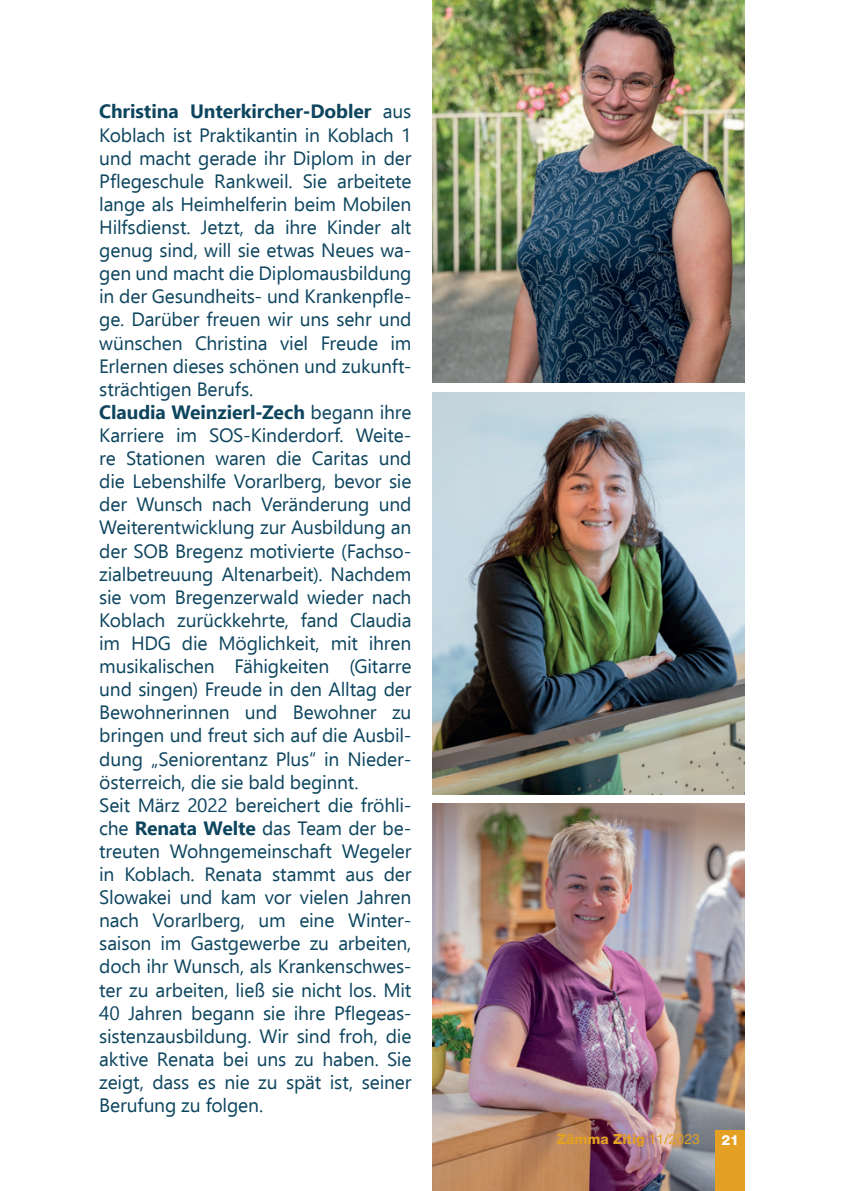
<style>
.page{position:relative;width:844px;height:1191px;background:#fff}
.page>*{position:absolute;margin:0;border:0;box-sizing:border-box;transform-origin:0 0}
.t1{font:19.25px/23.1px "Ebrima";letter-spacing:-.01em;color:#0d455f}
.t2{font:800 14px "Helvetica Neue LT Pro";color:#e3a023}
.t3{font:800 14px "Helvetica Neue LT Pro";color:#fff}
.s1{font-weight:700}
.s2{font-weight:400}
</style>
<div class="page">
<img style="left:432px;top:0;width:312px;height:382px">
<img style="left:432px;top:804px;width:312px;height:387px">
<img style="left:432px;top:392px;width:312px;height:402px">
<div style="left:715px;top:1130px;width:29px;height:61px;background:#e3a023"></div>
<p class="t1" style="left:99px;top:99px;width:313px"><span class="s1">Christina Unterkircher-Dobler</span> aus Koblach ist Praktikantin in Koblach 1 und macht gerade ihr Diplom in der Pflegeschule Rankweil. Sie arbeitete lange als Heimhelferin beim Mobilen Hilfsdienst. Jetzt, da ihre Kinder alt genug sind, will sie etwas Neues wa&shy;gen und macht die Diplomausbildung in der Gesundheits- und Krankenpfle&shy;ge. Darüber freuen wir uns sehr und wünschen Christina viel Freude im Erlernen dieses schönen und zukunft&shy;strächtigen Berufs.<br><span class="s1">Claudia Weinzierl-Zech</span> begann ihre Karriere im SOS-Kinderdorf. Weite&shy;re Stationen waren die Caritas und die Lebenshilfe Vorarlberg, bevor sie der Wunsch nach Veränderung und Weiterentwicklung zur Ausbildung an der SOB Bregenz motivierte (Fachso&shy;zialbetreuung Altenarbeit). Nachdem sie vom Bregenzerwald wieder nach Koblach zurückkehrte, fand Claudia im HDG die Möglichkeit, mit ihren musikalischen Fähigkeiten (Gitarre und singen) Freude in den Alltag der Bewohnerinnen und Bewohner zu bringen und freut sich auf die Ausbil&shy;dung „Seniorentanz Plus“ in Nieder&shy;österreich, die sie bald beginnt.<br>Seit März 2022 bereichert die fröhli&shy;che <span class="s1">Renata Welte</span> das Team der be&shy;treuten Wohngemeinschaft Wegeler in Koblach. Renata stammt aus der Slowakei und kam vor vielen Jahren nach Vorarlberg, um eine Winter&shy;saison im Gastgewerbe zu arbeiten, doch ihr Wunsch, als Krankenschwes&shy;ter zu arbeiten, ließ sie nicht los. Mit 40 Jahren begann sie ihre Pflegeas&shy;sistenzausbildung. Wir sind froh, die aktive Renata bei uns zu haben. Sie zeigt, dass es nie zu spät ist, seiner Berufung zu folgen.</p>
<p class="t2" style="left:556px;top:1131px;width:145px">Zämma Zitig <span class="s2">11/2023</span></p>
<p class="t3" style="left:721px;top:1131px;width:19px">21</p>
</div>
